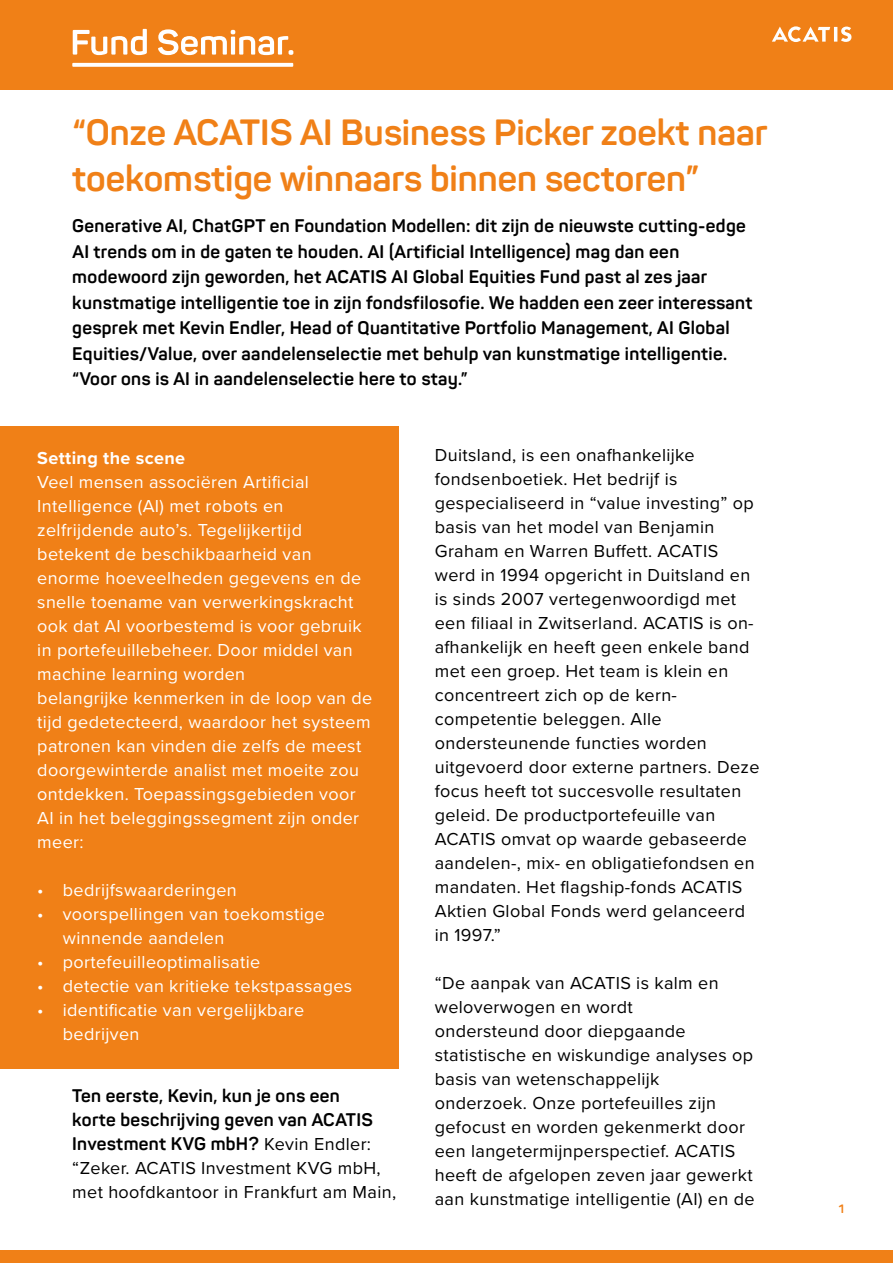
<style>
.page{position:relative;width:893px;height:1263px;background:#fff}
.page>*{position:absolute;margin:0;border:0;box-sizing:border-box;transform-origin:0 0}
.t1{font:700 36px/46.5px "Panton";color:#f08017}
.t2{font:18px/24px "Proxima Nova";letter-spacing:.02em;color:#000}
.t3{font:18px/24px "Proxima Nova";letter-spacing:.02em;color:#fff}
.t4{font:700 18px/25.5px "Panton";letter-spacing:.02em;color:#000}
.t5{font:700 18px "Proxima Nova";letter-spacing:.02em;color:#fff}
.t6{font:700 12px "Panton";color:#f08017}
.s1{font-family:"Proxima Nova";font-weight:400}
</style>
<div class="page">
<div style="left:0;top:0;width:893px;height:89px;background:#f08017"></div>
<div style="left:0;top:426px;width:399px;height:643px;background:#f08017"></div>
<svg style="left:73px;top:29px;width:74px;height:26px"></svg>
<svg style="left:158px;top:29px;width:135px;height:26px"></svg>
<svg style="left:72px;top:63px;width:221px;height:4px"></svg>
<hr style="left:834px;top:27px;width:3px;height:15px;background:#fefefe">
<svg style="left:841px;top:27px;width:10px;height:15px"></svg>
<svg style="left:772px;top:26px;width:58px;height:16px"></svg>
<div style="left:0;top:1250px;width:893px;height:13px;background:#f08017"></div>
<h1 class="t1" style="left:72px;top:109px;width:697px">“Onze ACATIS AI Business Picker zoekt naar toekomstige winnaars binnen sectoren”</h1>
<p class="t4" style="left:72px;top:213px;width:682px">Generative AI, ChatGPT en Foundation Modellen: dit zijn de nieuwste cutting-edge AI trends om in de gaten te houden. AI (Artificial Intelligence) mag dan een modewoord zijn geworden, het ACATIS AI Global Equities Fund past al zes jaar kunstmatige intelligentie toe in zijn fondsfilosofie. We hadden een zeer interessant gesprek met Kevin Endler, Head of Quantitative Portfolio Management, AI Global Equities/Value, over aandelenselectie met behulp van kunstmatige intelligentie. “Voor ons is AI in aandelenselectie here to stay.”</p>
<p class="t5" style="left:37px;top:445px;width:149px">Setting the scene</p>
<p class="t3" style="left:37px;top:469px;width:337px">Veel mensen associëren Artificial Intelligence (AI) met robots en zelfrijdende auto’s. Tegelijkertijd betekent de beschikbaarheid van enorme hoeveelheden gegevens en de snelle toename van verwerkingskracht ook dat AI voorbestemd is voor gebruik in portefeuillebeheer. Door middel van machine learning worden<br>belangrijke kenmerken in de loop van de tijd gedetecteerd, waardoor het systeem patronen kan vinden die zelfs de meest doorgewinterde analist met moeite zou ontdekken. Toepassingsgebieden voor AI in het beleggingssegment zijn onder meer:</p>
<p class="t3" style="left:37px;top:877px;width:201px">• bedrijfswaarderingen</p>
<p class="t3" style="left:63px;top:901px;width:264px;text-indent:-26px">• voorspellingen van toekomstige winnende aandelen</p>
<p class="t3" style="left:37px;top:949px;width:225px">• portefeuilleoptimalisatie</p>
<p class="t3" style="left:37px;top:973px;width:316px">• detectie van kritieke tekstpassages</p>
<p class="t3" style="left:63px;top:997px;width:243px;text-indent:-26px">• identificatie van vergelijkbare bedrijven</p>
<p class="t4" style="left:72px;top:1084px;width:302px;line-height:24px">Ten eerste, Kevin, kun je ons een korte beschrijving geven van ACATIS<br>Investment KVG mbH? <span class="s1">Kevin Endler:</span></p>
<p class="t2" style="left:72px;top:1155px;width:325px">“Zeker. ACATIS Investment KVG mbH, met hoofdkantoor in Frankfurt am Main,</p>
<p class="t2" style="left:435px;top:442px;width:326px">Duitsland, is een onafhankelijke fondsenboetiek. Het bedrijf is gespecialiseerd in “value investing” op basis van het model van Benjamin Graham en Warren Buffett. ACATIS werd in 1994 opgericht in Duitsland en is sinds 2007 vertegenwoordigd met een filiaal in Zwitserland. ACATIS is on&shy;afhankelijk en heeft geen enkele band met een groep. Het team is klein en concentreert zich op de kern&shy;competentie beleggen. Alle ondersteunende functies worden uitgevoerd door externe partners. Deze focus heeft tot succesvolle resultaten geleid. De productportefeuille van ACATIS omvat op waarde gebaseerde aandelen-, mix- en obligatiefondsen en mandaten. Het flagship-fonds ACATIS Aktien Global Fonds werd gelanceerd in 1997.”</p>
<p class="t2" style="left:435px;top:970px;width:321px">“De aanpak van ACATIS is kalm en weloverwogen en wordt<br>ondersteund door diepgaande statistische en wiskundige analyses op basis van wetenschappelijk onderzoek. Onze portefeuilles zijn gefocust en worden gekenmerkt door een langetermijnperspectief. ACATIS heeft de afgelopen zeven jaar gewerkt aan kunstmatige intelligentie (AI) en de</p>
<p class="t6" style="left:839px;top:1201px;width:7px">1</p>
</div>
